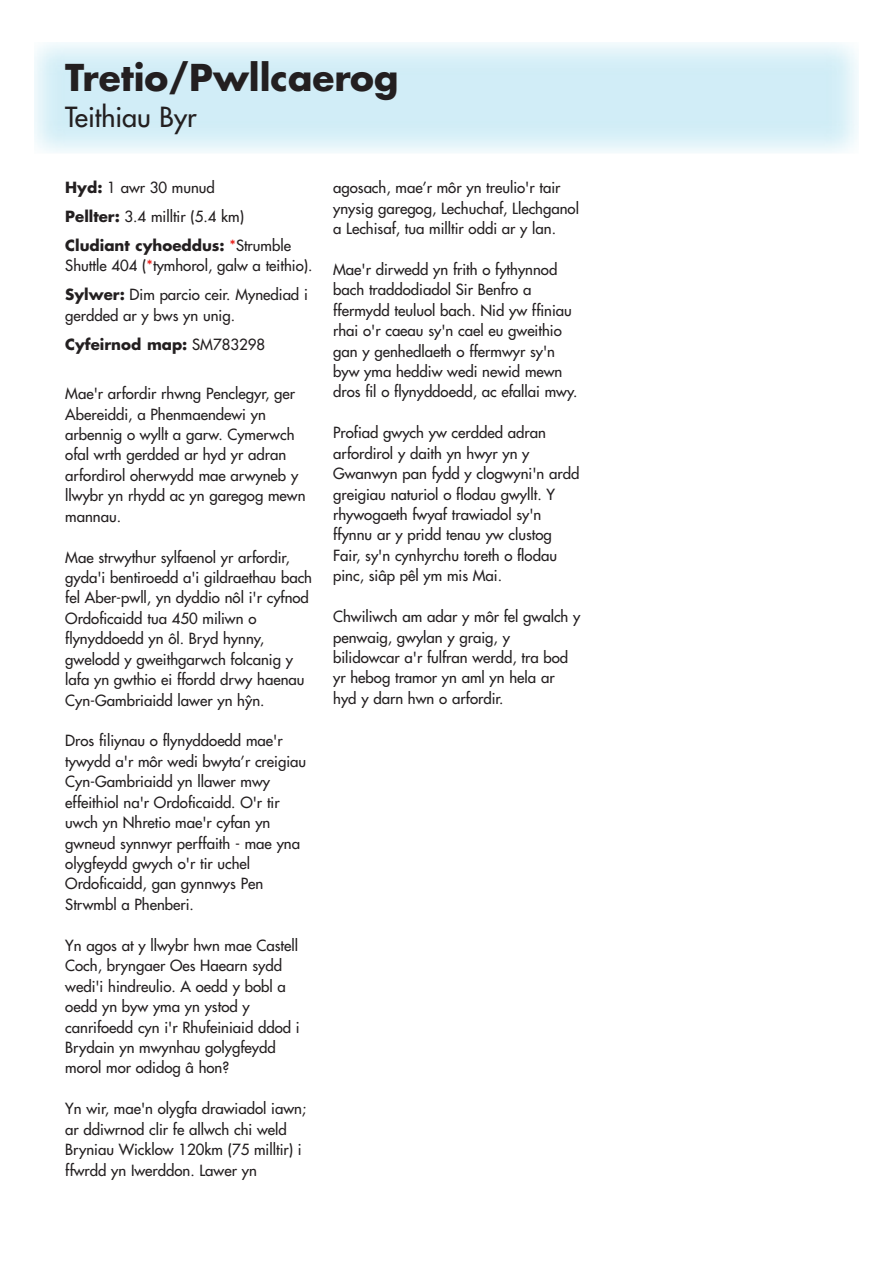
<style>
.page{position:relative;width:893px;height:1263px;background:#fff}
.page>*{position:absolute;margin:0;border:0;box-sizing:border-box;transform-origin:0 0}
.t1{font:700 36px "Futura";color:#231f20}
.t2{font:27px "Futura";color:#231f20}
.t3{font:15px/20.4px "Futura";color:#231f20}
.s1{font-weight:700}
.s2{color:#ea2924}
</style>
<div class="page">
<h1 class="t1" style="left:65px;top:61px;width:335px">Tretio/Pwllcaerog</h1>
<h2 class="t2" style="left:65px;top:104px;width:133px">Teithiau Byr</h2>
<p class="t3" style="left:65px;top:174px;width:227px;line-height:29px"><span class="s1">Hyd:</span> 1 awr 30 munud<br><span class="s1">Pellter:</span> 3.4 milltir (5.4 km)<br><span class="s1">Cludiant cyhoeddus:</span> <span class="s2">*</span>Strumble</p>
<p class="t3" style="left:65px;top:252px;width:249px;line-height:29px">Shuttle 404 (<span class="s2">*</span>tymhorol, galw a teithio).<br><span class="s1">Sylwer:</span> Dim parcio ceir. Mynediad i</p>
<p class="t3" style="left:65px;top:302px;width:201px;line-height:29px">gerdded ar y bws yn unig.<br><span class="s1">Cyfeirnod map:</span> SM783298</p>
<p class="t3" style="left:65px;top:384px;width:242px">Mae'r arfordir rhwng Penclegyr, ger<br>Abereiddi, a Phenmaendewi yn arbennig o wyllt a garw. Cymerwch ofal wrth gerdded ar hyd yr adran arfordirol oherwydd mae arwyneb y llwybr yn rhydd ac yn garegog mewn mannau.</p>
<p class="t3" style="left:65px;top:548px;width:248px">Mae strwythur sylfaenol yr arfordir, gyda'i bentiroedd a'i gildraethau bach fel Aber-pwll, yn dyddio nôl i'r cyfnod Ordoficaidd tua 450 miliwn o flynyddoedd yn ôl. Bryd hynny, gwelodd y gweithgarwch folcanig y lafa yn gwthio ei ffordd drwy haenau Cyn-Gambriaidd lawer yn hˆyn.</p>
<p class="t3" style="left:65px;top:732px;width:242px">Dros filiynau o flynyddoedd mae'r tywydd a'r môr wedi bwyta’r creigiau<br>Cyn-Gambriaidd yn llawer mwy effeithiol na'r Ordoficaidd. O'r tir uwch yn Nhretio mae'r cyfan yn gwneud synnwyr perffaith - mae yna olygfeydd gwych o'r tir uchel<br>Ordoficaidd, gan gynnwys Pen<br>Strwmbl a Phenberi.</p>
<p class="t3" style="left:65px;top:936px;width:236px">Yn agos at y llwybr hwn mae Castell<br>Coch, bryngaer Oes Haearn sydd wedi'i hindreulio. A oedd y bobl a oedd yn byw yma yn ystod y canrifoedd cyn i'r Rhufeiniaid ddod i<br>Brydain yn mwynhau golygfeydd morol mor odidog â hon?</p>
<p class="t3" style="left:65px;top:1099px;width:243px">Yn wir, mae'n olygfa drawiadol iawn; ar ddiwrnod clir fe allwch chi weld Bryniau Wicklow 120km (75 milltir) i ffwrdd yn Iwerddon. Lawer yn</p>
<p class="t3" style="left:333px;top:178px;width:247px">agosach, mae’r môr yn treulio'r tair ynysig garegog, Lechuchaf, Llechganol a Lechisaf, tua milltir oddi ar y lan.</p>
<p class="t3" style="left:333px;top:260px;width:246px">Mae'r dirwedd yn frith o fythynnod bach traddodiadol Sir Benfro a ffermydd teuluol bach. Nid yw ffiniau rhai o'r caeau sy'n cael eu gweithio gan y genhedlaeth o ffermwyr sy'n byw yma heddiw wedi newid mewn dros fil o flynyddoedd, ac efallai mwy.</p>
<p class="t3" style="left:333px;top:424px;width:248px">Profiad gwych yw cerdded adran arfordirol y daith yn hwyr yn y<br>Gwanwyn pan fydd y clogwyni'n ardd greigiau naturiol o flodau gwyllt. Y rhywogaeth fwyaf trawiadol sy'n ffynnu ar y pridd tenau yw clustog<br>Fair, sy'n cynhyrchu toreth o flodau pinc, siâp pêl ym mis Mai.</p>
<p class="t3" style="left:333px;top:607px;width:249px">Chwiliwch am adar y môr fel gwalch y penwaig, gwylan y graig, y<br>bilidowcar a'r fulfran werdd, tra bod yr hebog tramor yn aml yn hela ar hyd y darn hwn o arfordir.</p>
</div>
